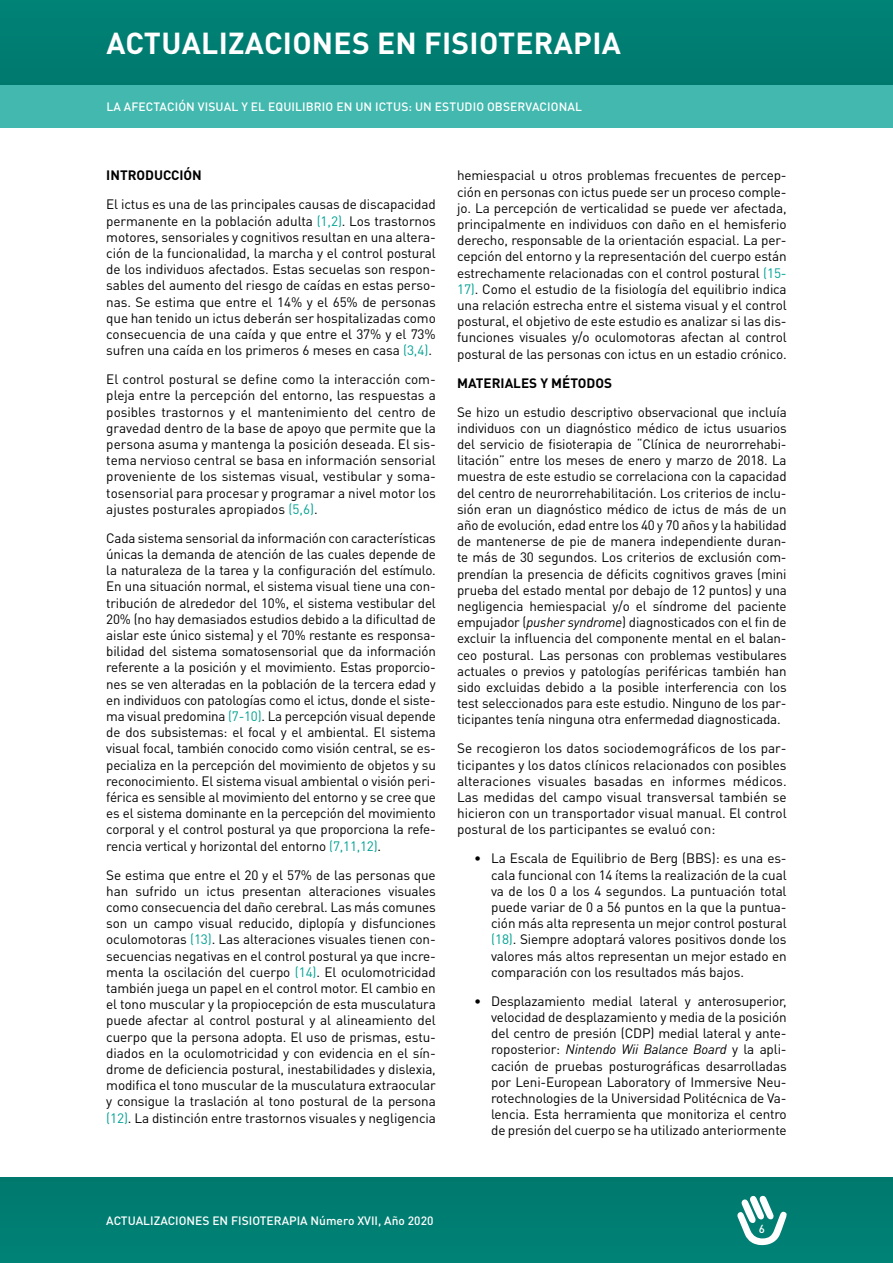
<style>
.page{position:relative;width:893px;height:1263px;background:#fff}
.page>*{position:absolute;margin:0;border:0;box-sizing:border-box;transform-origin:0 0}
.t1{font:700 30px "DIN Pro";letter-spacing:.01em;color:#fff}
.t2{font:13.5px/16.2px "DIN Pro";letter-spacing:-.01em;color:#000;text-align:justify}
.t3{font:700 13.5px "DIN Pro";color:#000}
.t4{font:500 12px "DIN Pro";color:#fff}
.t5{font:500 11.55px "DIN Pro";color:#fff}
.s1{color:#00a193}
.s2{font-style:italic}
</style>
<div class="page">
<div style="left:0;top:1178px;width:893px;height:85px;background:#007d72"></div>
<div style="left:0;top:0;width:893px;height:85px;background:#007e72"></div>
<div style="left:0;top:85px;width:893px;height:43px;background:#42b8ae"></div>
<svg style="left:737px;top:1195px;width:50px;height:50px"></svg>
<h1 class="t1" style="left:106px;top:23px;width:516px">ACTUALIZACIONES EN FISIOTERAPIA</h1>
<p class="t4" style="left:106px;top:99px;width:26px">LA AFECTACIÓN</p>
<p class="t4" style="left:198px;top:99px;width:8px">VISUAL</p>
<p class="t4" style="left:241px;top:99px;width:49px">Y EL EQUILI</p>
<p class="t4" style="left:306px;top:99px;width:15px">BRIO</p>
<p class="t4" style="left:336px;top:99px;width:47px">ENUNICTUS</p>
<p class="t4" style="left:408px;top:99px;width:35px">: UN ESTUDIO</p>
<p class="t4" style="left:487px;top:99px;width:25px">OBSERVACIONAL</p>
<p class="t3" style="left:106px;top:167px;width:97px">INTRODUCCIÓN</p>
<p class="t2" style="left:106px;top:196px;width:331px">El ictus es una de las principales causas de discapacidad permanente en la población adulta <span class="s1">(1,2)</span>. Los trastornos motores, sensoriales y cognitivos resultan en una altera&shy;ción de la funcionalidad, la marcha y el control postural de los individuos afectados. Estas secuelas son respon&shy;sables del aumento del riesgo de caídas en estas perso&shy;nas. Se estima que entre el 14% y el 65% de personas que han tenido un ictus deberán ser hospitalizadas como consecuencia de una caída y que entre el 37% y el 73% sufren una caída en los primeros 6 meses en casa <span class="s1">(3,4)</span>.</p>
<p class="t2" style="left:106px;top:371px;width:331px">El control postural se define como la interacción com&shy;pleja entre la percepción del entorno, las respuestas a posibles trastornos y el mantenimiento del centro de gravedad dentro de la base de apoyo que permite que la persona asuma y mantenga la posición deseada. El sis&shy;tema nervioso central se basa en información sensorial proveniente de los sistemas visual, vestibular y soma&shy;tosensorial para procesar y programar a nivel motor los ajustes posturales apropiados <span class="s1">(5,6)</span>.</p>
<p class="t2" style="left:106px;top:529px;width:331px">Cada sistema sensorial da información con características únicas la demanda de atención de las cuales depende de la naturaleza de la tarea y la configuración del estímulo.<br>En una situación normal, el sistema visual tiene una con&shy;tribución de alrededor del 10%, el sistema vestibular del 20% (no hay demasiados estudios debido a la dificultad de aislar este único sistema) y el 70% restante es responsa&shy;bilidad del sistema somatosensorial que da información referente a la posición y el movimiento. Estas proporcio&shy;nes se ven alteradas en la población de la tercera edad y en individuos con patologías como el ictus, donde el siste&shy;ma visual predomina <span class="s1">(7-10)</span>. La percepción visual depende de dos subsistemas: el focal y el ambiental. El sistema visual focal, también conocido como visión central, se es&shy;pecializa en la percepción del movimiento de objetos y su reconocimiento. El sistema visual ambiental o visión peri&shy;férica es sensible al movimiento del entorno y se cree que es el sistema dominante en la percepción del movimiento corporal y el control postural ya que proporciona la refe&shy;rencia vertical y horizontal del entorno <span class="s1">(7,11,12)</span>.</p>
<p class="t2" style="left:106px;top:866px;width:331px">Se estima que entre el 20 y el 57% de las personas que han sufrido un ictus presentan alteraciones visuales como consecuencia del daño cerebral. Las más comunes son un campo visual reducido, diplopía y disfunciones oculomotoras <span class="s1">(13)</span>. Las alteraciones visuales tienen con&shy;secuencias negativas en el control postural ya que incre&shy;menta la oscilación del cuerpo <span class="s1">(14)</span>. El oculomotricidad también juega un papel en el control motor. El cambio en el tono muscular y la propiocepción de esta musculatura puede afectar al control postural y al alineamiento del cuerpo que la persona adopta. El uso de prismas, estu&shy;diados en la oculomotricidad y con evidencia en el sín&shy;drome de deficiencia postural, inestabilidades y dislexia, modifica el tono muscular de la musculatura extraocular y consigue la traslación al tono postural de la persona <span class="s1">(12)</span>. La distinción entre trastornos visuales y negligencia</p>
<p class="t2" style="left:457px;top:167px;width:331px">hemiespacial u otros problemas frecuentes de percep&shy;ción en personas con ictus puede ser un proceso comple&shy;jo. La percepción de verticalidad se puede ver afectada, principalmente en individuos con daño en el hemisferio derecho, responsable de la orientación espacial. La per&shy;cepción del entorno y la representación del cuerpo están estrechamente relacionadas con el control postural <span class="s1">(15- 17)</span>. Como el estudio de la fisiología del equilibrio indica una relación estrecha entre el sistema visual y el control postural, el objetivo de este estudio es analizar si las dis&shy;funciones visuales y/o oculomotoras afectan al control postural de las personas con ictus en un estadio crónico.</p>
<p class="t3" style="left:457px;top:374px;width:156px">MATERIALES Y MÉTODOS</p>
<p class="t2" style="left:457px;top:403px;width:331px">Se hizo un estudio descriptivo observacional que incluía individuos con un diagnóstico médico de ictus usuarios del servicio de fisioterapia de “Clínica de neurorrehabi&shy;litación” entre los meses de enero y marzo de 2018. La muestra de este estudio se correlaciona con la capacidad del centro de neurorrehabilitación. Los criterios de inclu&shy;sión eran un diagnóstico médico de ictus de más de un año de evolución, edad entre los 40 y 70 años y la habilidad de mantenerse de pie de manera independiente duran&shy;te más de 30 segundos. Los criterios de exclusión com&shy;prendían la presencia de déficits cognitivos graves (mini prueba del estado mental por debajo de 12 puntos) y una negligencia hemiespacial y/o el síndrome del paciente empujador (<span class="s2">pusher syndrome</span>) diagnosticados con el fin de excluir la influencia del componente mental en el balan&shy;ceo postural. Las personas con problemas vestibulares actuales o previos y patologías periféricas también han sido excluidas debido a la posible interferencia con los test seleccionados para este estudio. Ninguno de los par&shy;ticipantes tenía ninguna otra enfermedad diagnosticada.</p>
<p class="t2" style="left:457px;top:740px;width:331px">Se recogieron los datos sociodemográficos de los par&shy;ticipantes y los datos clínicos relacionados con posibles alteraciones visuales basadas en informes médicos.<br>Las medidas del campo visual transversal también se hicieron con un transportador visual manual. El control postural de los participantes se evaluó con:</p>
<p class="t2" style="left:491px;top:850px;width:297px;text-indent:-17px">• La Escala de Equilibrio de Berg (BBS): es una es&shy;cala funcional con 14 ítems la realización de la cual va de los 0 a los 4 segundos. La puntuación total puede variar de 0 a 56 puntos en la que la puntua&shy;ción más alta representa un mejor control postural <span class="s1">(18)</span>. Siempre adoptará valores positivos donde los valores más altos representan un mejor estado en comparación con los resultados más bajos.</p>
<p class="t2" style="left:491px;top:992px;width:297px;text-indent:-17px">• Desplazamiento medial lateral y anterosuperior, velocidad de desplazamiento y media de la posición del centro de presión (CDP) medial lateral y ante&shy;roposterior: <span class="s2">Nintendo Wii Balance Board</span> y la apli&shy;cación de pruebas posturográficas desarrolladas por Leni-European Laboratory of Immersive Neu&shy;rotechnologies de la Universidad Politécnica de Va&shy;lencia. Esta herramienta que monitoriza el centro de presión del cuerpo se ha utilizado anteriormente</p>
<p class="t4" style="left:106px;top:1213px;width:329px">ACTUALIZACIONES EN FISIOTERAPIA NÚMERO XVII, AÑO 2020</p>
<p class="t5" style="left:759px;top:1221px;width:8px">6</p>
</div>
